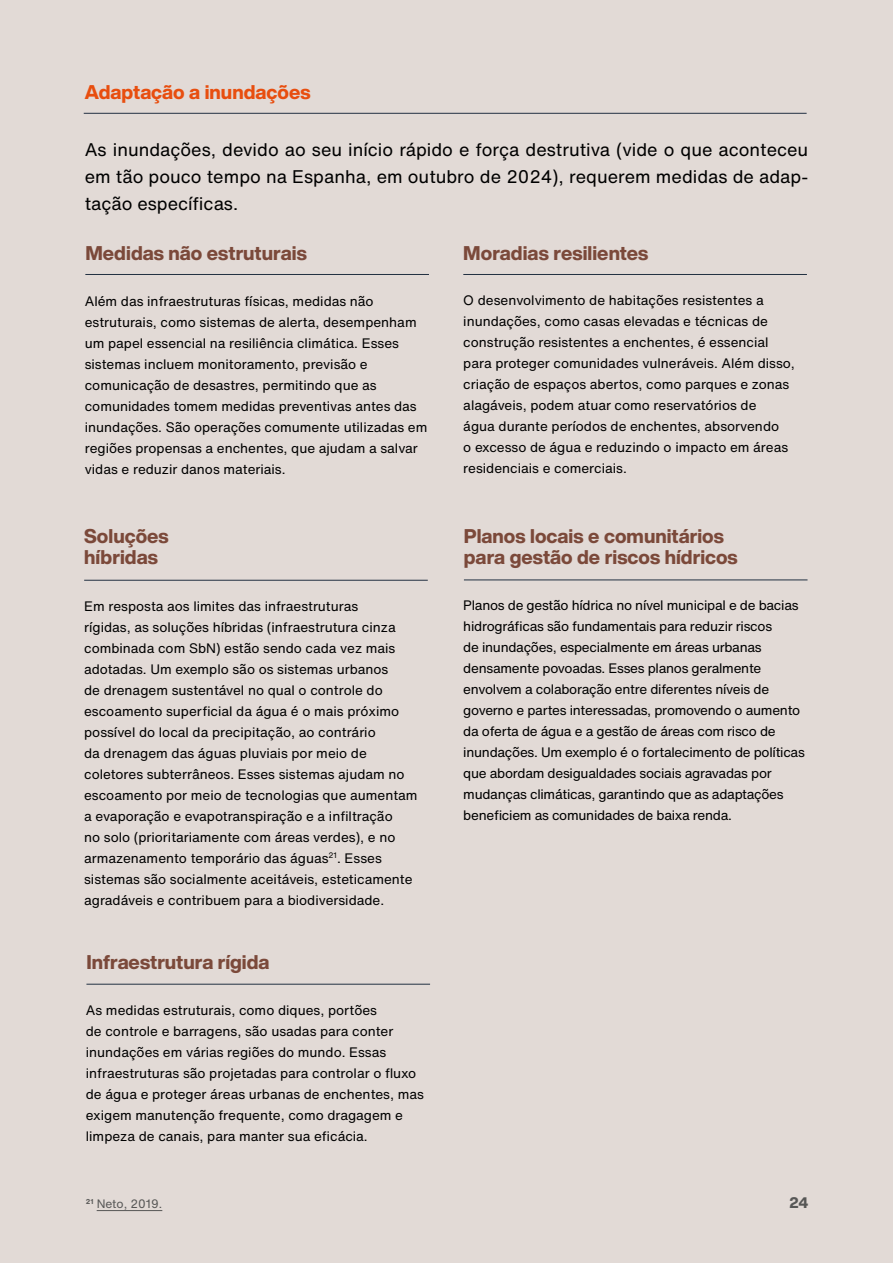
<style>
.page{position:relative;width:893px;height:1263px;background:#e2dad6}
.page>*{position:absolute;margin:0;border:0;box-sizing:border-box;transform-origin:0 0}
.t1{font:800 19.5px/21px "Helvetica Now Display";color:#7b493a}
.t2{font:800 19.5px "Helvetica Now Display";letter-spacing:.005em;color:#e84e0f}
.t3{font:18px/27px "Helvetica Now Text";color:#000;text-align:justify}
.t4{font:800 15px "Helvetica Now Display";color:#575756}
.t5{font:13.5px/21px "Helvetica Now Text";color:#000}
.t6{font:13.5px/21px "Helvetica Now Text";letter-spacing:-.02em;color:#000}
.t7{font:12px "Helvetica Now Text";color:#575756}
</style>
<div class="page">
<hr style="left:84px;top:113px;width:723px;height:1px;background:#223042">
<hr style="left:84px;top:580px;width:344px;height:1px;background:#223042">
<hr style="left:463px;top:274px;width:344px;height:1px;background:#223042">
<hr style="left:86px;top:984px;width:344px;height:1px;background:#223042">
<hr style="left:85px;top:274px;width:344px;height:1px;background:#223042">
<hr style="left:464px;top:580px;width:343px;height:1px;background:#223042">
<hr style="left:97px;top:1210px;width:65px;height:1px;background:#575756">
<h1 class="t2" style="left:85px;top:78px;width:227px">Adaptação a inundações</h1>
<h2 class="t3" style="left:85px;top:135px;width:725px">As inundações, devido ao seu início rápido e força destrutiva (vide o que aconteceu em tão pouco tempo na Espanha, em outubro de 2024), requerem medidas de adap&shy;tação específicas.</h2>
<h1 class="t1" style="left:85px;top:242px;width:223px">Medidas não estruturais</h1>
<h1 class="t1" style="left:463px;top:242px;width:187px">Moradias resilientes</h1>
<p class="t5" style="left:85px;top:290px;width:344px">Além das infraestruturas físicas, medidas não estruturais, como sistemas de alerta, desempenham um papel essencial na resiliência climática. Esses sistemas incluem monitoramento, previsão e comunicação de desastres, permitindo que as comunidades tomem medidas preventivas antes das inundações. São operações comumente utilizadas em regiões propensas a enchentes, que ajudam a salvar vidas e reduzir danos materiais.</p>
<p class="t5" style="left:463px;top:289px;width:333px">O desenvolvimento de habitações resistentes a inundações, como casas elevadas e técnicas de construção resistentes a enchentes, é essencial para proteger comunidades vulneráveis. Além disso, criação de espaços abertos, como parques e zonas alagáveis, podem atuar como reservatórios de<br>água durante períodos de enchentes, absorvendo<br>o excesso de água e reduzindo o impacto em áreas residenciais e comerciais.</p>
<h1 class="t1" style="left:84px;top:526px;width:86px">Soluções híbridas</h1>
<h1 class="t1" style="left:464px;top:526px;width:275px">Planos locais e comunitários para gestão de riscos hídricos</h1>
<p class="t5" style="left:84px;top:595px;width:335px">Em resposta aos limites das infraestruturas<br>rígidas, as soluções híbridas (infraestrutura cinza combinada com SbN) estão sendo cada vez mais adotadas. Um exemplo são os sistemas urbanos<br>de drenagem sustentável no qual o controle do escoamento superficial da água é o mais próximo possível do local da precipitação, ao contrário<br>da drenagem das águas pluviais por meio de coletores subterrâneos. Esses sistemas ajudam no escoamento por meio de tecnologias que aumentam a evaporação e evapotranspiração e a infiltração<br>no solo (prioritariamente com áreas verdes), e no armazenamento temporário das águas<sup>21</sup>. Esses sistemas são socialmente aceitáveis, esteticamente agradáveis e contribuem para a biodiversidade.</p>
<p class="t6" style="left:463px;top:594px;width:343px">Planos de gestão hídrica no nível municipal e de bacias hidrográficas são fundamentais para reduzir riscos<br>de inundações, especialmente em áreas urbanas densamente povoadas. Esses planos geralmente envolvem a colaboração entre diferentes níveis de governo e partes interessadas, promovendo o aumento da oferta de água e a gestão de áreas com risco de inundações. Um exemplo é o fortalecimento de políticas que abordam desigualdades sociais agravadas por mudanças climáticas, garantindo que as adaptações beneficiem as comunidades de baixa renda.</p>
<h1 class="t1" style="left:86px;top:952px;width:185px">Infraestrutura rígida</h1>
<p class="t5" style="left:86px;top:1000px;width:340px">As medidas estruturais, como diques, portões<br>de controle e barragens, são usadas para conter inundações em várias regiões do mundo. Essas infraestruturas são projetadas para controlar o fluxo de água e proteger áreas urbanas de enchentes, mas exigem manutenção frequente, como dragagem e limpeza de canais, para manter sua eficácia.</p>
<p class="t7" style="left:86px;top:1194px;width:78px"><sup>21</sup> Neto, 2019.</p>
<p class="t4" style="left:789px;top:1192px;width:21px">24</p>
</div>
